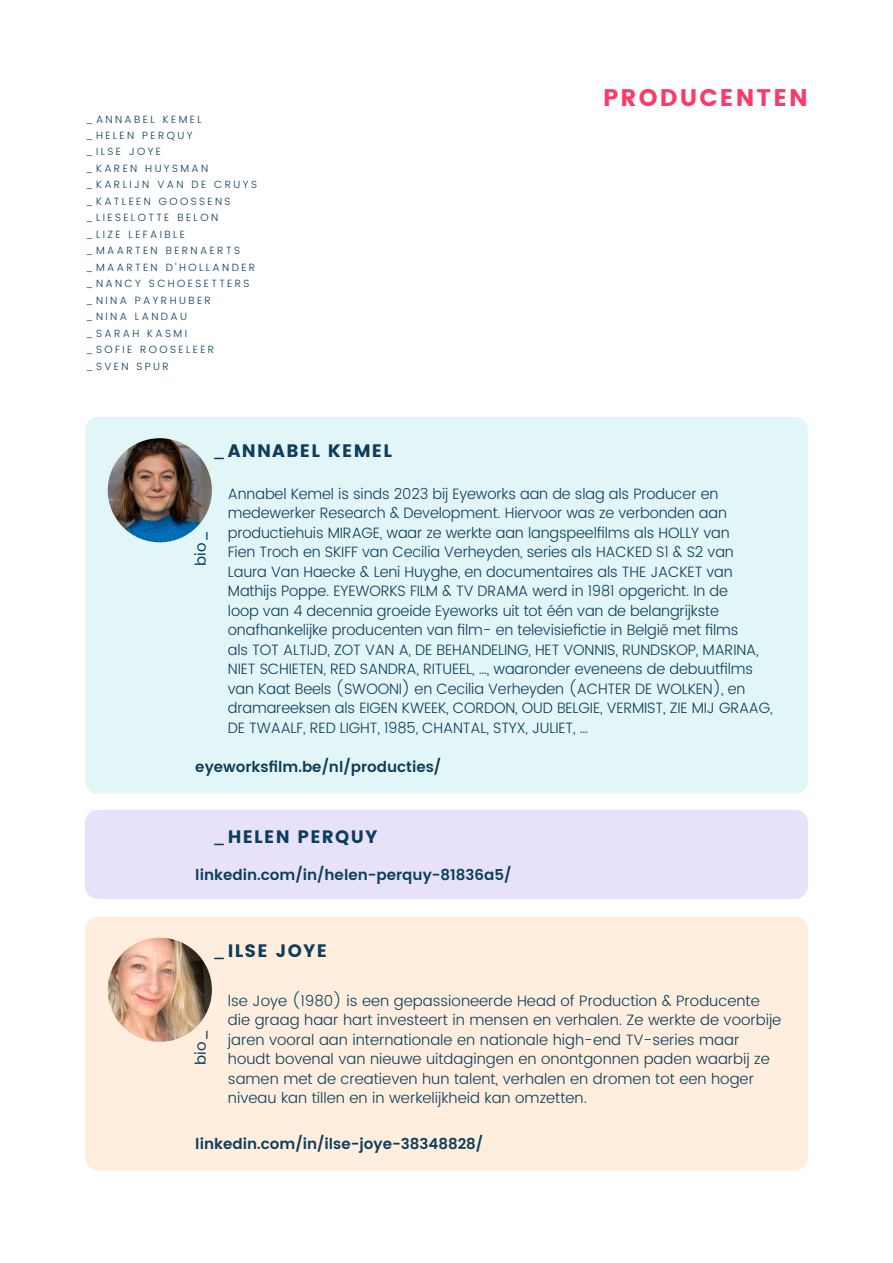
<style>
.page{position:relative;width:893px;height:1263px;background:#fff}
.page>*{position:absolute;margin:0;border:0;box-sizing:border-box;transform-origin:0 0}
.t1{font:700 24px "Poppins";letter-spacing:.09em;color:#f93b6a}
.t2{font:700 18px "Poppins";letter-spacing:.07em;color:#0c3e5b}
.t3{font:300 15px/19.5px "Poppins";letter-spacing:-.01em;color:#0c3e5b}
.t4{font:600 15px "Poppins";color:#0c3e5a}
.t5{font:15px "Poppins";letter-spacing:.02em;color:#0c3e5b}
.t6{font:300 10.5px/16.5px "Poppins";letter-spacing:.23em;color:#0c3e5b}
.s1{font-weight:400}
</style>
<div class="page">
<div style="left:85px;top:417px;width:723px;height:377px;background:#e3f6f7;border-radius:13px"></div>
<img style="left:108px;top:438px;width:104px;height:104px;border-radius:52px">
<div style="left:85px;top:810px;width:723px;height:89px;background:#e7e1f9;border-radius:13px"></div>
<div style="left:85px;top:916px;width:723px;height:254px;background:#ffeede;border-radius:13px"></div>
<img style="left:108px;top:938px;width:104px;height:104px;border-radius:52px">
<p class="t6" style="left:85px;top:111px;width:173px">_ANNABEL KEMEL<br>_HELEN PERQUY<br>_ILSE JOYE<br>_KAREN HUYSMAN _KARLIJN VAN DE CRUYS _KATLEEN GOOSSENS _LIESELOTTE BELON<br>_LIZE LEFAIBLE _MAARTEN BERNAERTS _MAARTEN D’HOLLANDER _NANCY SCHOESETTERS _NINA PAYRHUBER<br>_NINA LANDAU<br>_SARAH KASMI<br>_SOFIE ROOSELEER _SVEN SPUR</p>
<p class="t2" style="left:212px;top:440px;width:182px"><span class="s1">_</span>ANNABEL KEMEL</p>
<h1 class="t1" style="left:603px;top:84px;width:206px">PRODUCENTEN</h1>
<p class="t5" style="left:190px;top:566px;width:38px;rotate:-90deg">bio_</p>
<p class="t3" style="left:228px;top:484px;width:546px">Annabel Kemel is sinds 2023 bij Eyeworks aan de slag als Producer en medewerker Research &amp; Development. Hiervoor was ze verbonden aan productiehuis MIRAGE, waar ze werkte aan langspeelfilms als HOLLY van<br>Fien Troch en SKIFF van Cecilia Verheyden, series als HACKED S1 &amp; S2 van Laura Van Haecke &amp; Leni Huyghe, en documentaires als THE JACKET van Mathijs Poppe. EYEWORKS FILM &amp; TV DRAMA werd in 1981 opgericht. In de<br>loop van 4 decennia groeide Eyeworks uit tot één van de belangrijkste onafhankelijke producenten van film- en televisiefictie in België met films<br>als TOT ALTIJD, ZOT VAN A, DE BEHANDELING, HET VONNIS, RUNDSKOP, MARINA, NIET SCHIETEN, RED SANDRA, RITUEEL, …, waaronder eveneens de debuutfilms van Kaat Beels (SWOONI) en Cecilia Verheyden (ACHTER DE WOLKEN), en dramareeksen als EIGEN KWEEK, CORDON, OUD BELGIE, VERMIST, ZIE MIJ GRAAG, DE TWAALF, RED LIGHT, 1985, CHANTAL, STYX, JULIET, …</p>
<p class="t4" style="left:195px;top:755px;width:247px">eyeworksfilm.be/nl/producties/</p>
<p class="t2" style="left:212px;top:826px;width:167px"><span class="s1">_</span>HELEN PERQUY</p>
<p class="t4" style="left:195px;top:863px;width:318px">linkedin.com/in/helen-perquy-81836a5/</p>
<p class="t2" style="left:212px;top:940px;width:117px"><span class="s1">_</span>ILSE JOYE</p>
<p class="t5" style="left:190px;top:1065px;width:38px;rotate:-90deg">bio_</p>
<p class="t3" style="left:228px;top:991px;width:555px">lse Joye (1980) is een gepassioneerde Head of Production &amp; Producente die graag haar hart investeert in mensen en verhalen. Ze werkte de voorbije jaren vooral aan internationale en nationale high-end TV-series maar houdt bovenal van nieuwe uitdagingen en onontgonnen paden waarbij ze samen met de creatieven hun talent, verhalen en dromen tot een hoger niveau kan tillen en in werkelijkheid kan omzetten.</p>
<p class="t4" style="left:195px;top:1132px;width:289px">linkedin.com/in/ilse-joye-38348828/</p>
</div>
